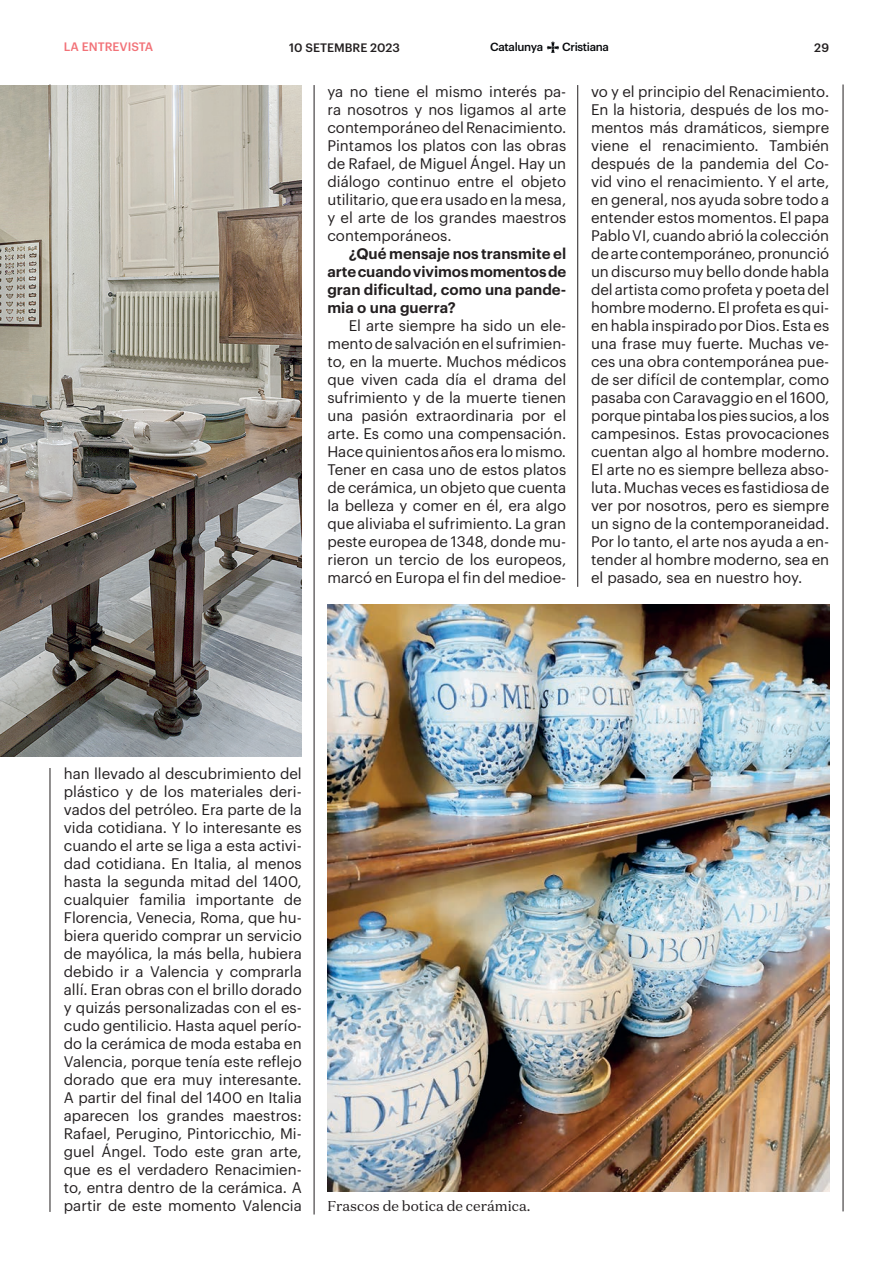
<style>
.page{position:relative;width:893px;height:1263px;background:#fff}
.page>*{position:absolute;margin:0;border:0;box-sizing:border-box;transform-origin:0 0}
.t1{font:15px/18px "Graphik";color:#231f20;text-align:justify}
.t2{font:600 15px/18px "Graphik";color:#231f20;text-align:justify}
.t3{font:14.25px "Domaine Text";color:#231f20}
.t4{font:500 12px "Graphik";letter-spacing:.02em;color:#231f20}
.t5{font:500 12px "Graphik";color:#231f20}
.t6{font:500 12px "Graphik";color:#f27278}
.t7{font:500 11.55px "Graphik";letter-spacing:-.03em;color:#07090c}
</style>
<div class="page">
<hr style="left:577px;top:85px;width:1px;height:502px;background:#231f20">
<hr style="left:314px;top:85px;width:1px;height:1129px;background:#231f20">
<hr style="left:843px;top:85px;width:1px;height:1126px;background:#231f20">
<svg style="left:547px;top:42px;width:12px;height:11px"></svg>
<img style="left:0;top:85px;width:302px;height:671px">
<img style="left:327px;top:604px;width:502px;height:587px">
<hr style="left:50px;top:768px;width:1px;height:444px;background:#231f20">
<p class="t6" style="left:64px;top:38px;width:91px">LA ENTREVISTA</p>
<p class="t5" style="left:289px;top:38px;width:112px">10 SETEMBRE 2023</p>
<p class="t7" style="left:490px;top:38px;width:54px">Catalunya</p>
<p class="t7" style="left:562px;top:38px;width:48px">Cristiana</p>
<p class="t4" style="left:814px;top:38px;width:16px">29</p>
<p class="t4" style="left:280px;top:38px;width:128px">10 SEP IEMBRE 2023</p>
<p class="t1" style="left:327px;top:82px;width:240px">ya no tiene el mismo interés pa&shy;ra nosotros y nos ligamos al arte contemporáneo del Renacimiento.<br>Pintamos los platos con las obras de Rafael, de Miguel Ángel. Hay un diálogo continuo entre el objeto utilitario, que era usado en la mesa, y el arte de los grandes maestros contemporáneos.</p>
<p class="t2" style="left:327px;top:244px;width:240px;text-indent:21px">¿Qué mensaje nos transmite el arte cuando vivimos momentos de gran dificultad, como una pande&shy;mia o una guerra?</p>
<p class="t1" style="left:327px;top:316px;width:240px;text-indent:21px">El arte siempre ha sido un ele&shy;mento de salvación en el sufrimien&shy;to, en la muerte. Muchos médicos que viven cada día el drama del sufrimiento y de la muerte tienen una pasión extraordinaria por el arte. Es como una compensación.<br>Hace quinientos años era lo mismo.<br>Tener en casa uno de estos platos de cerámica, un objeto que cuenta la belleza y comer en él, era algo que aliviaba el sufrimiento. La gran peste europea de 1348, donde mu&shy;rieron un tercio de los europeos, marcó en Europa el fin del medioe-</p>
<p class="t1" style="left:591px;top:82px;width:240px">vo y el principio del Renacimiento.<br>En la historia, después de los mo&shy;mentos más dramáticos, siempre viene el renacimiento. También después de la pandemia del Co&shy;vid vino el renacimiento. Y el arte, en general, nos ayuda sobre todo a entender estos momentos. El papa Pablo VI, cuando abrió la colección de arte contemporáneo, pronunció un discurso muy bello donde habla del artista como profeta y poeta del hombre moderno. El profeta es qui&shy;en habla inspirado por Dios. Esta es una frase muy fuerte. Muchas ve&shy;ces una obra contemporánea pue&shy;de ser difícil de contemplar, como pasaba con Caravaggio en el 1600, porque pintaba los pies sucios, a los campesinos. Estas provocaciones cuentan algo al hombre moderno.<br>El arte no es siempre belleza abso&shy;luta. Muchas veces es fastidiosa de ver por nosotros, pero es siempre un signo de la contemporaneidad.<br>Por lo tanto, el arte nos ayuda a en&shy;tender al hombre moderno, sea en el pasado, sea en nuestro hoy.</p>
<p class="t1" style="left:64px;top:763px;width:239px">han llevado al descubrimiento del plástico y de los materiales deri&shy;vados del petróleo. Era parte de la vida cotidiana. Y lo interesante es cuando el arte se liga a esta activi&shy;dad cotidiana. En Italia, al menos hasta la segunda mitad del 1400, cualquier familia importante de Florencia, Venecia, Roma, que hu&shy;biera querido comprar un servicio de mayólica, la más bella, hubiera debido ir a Valencia y comprarla allí. Eran obras con el brillo dorado y quizás personalizadas con el es&shy;cudo gentilicio. Hasta aquel perío&shy;do la cerámica de moda estaba en Valencia, porque tenía este reflejo dorado que era muy interesante.<br>A partir del final del 1400 en Italia aparecen los grandes maestros:<br>Rafael, Perugino, Pintoricchio, Mi&shy;guel Ángel. Todo este gran arte, que es el verdadero Renacimien&shy;to, entra dentro de la cerámica. A partir de este momento Valencia</p>
<p class="t3" style="left:327px;top:1197px;width:205px">Frascos de botica de cerámica.</p>
</div>
